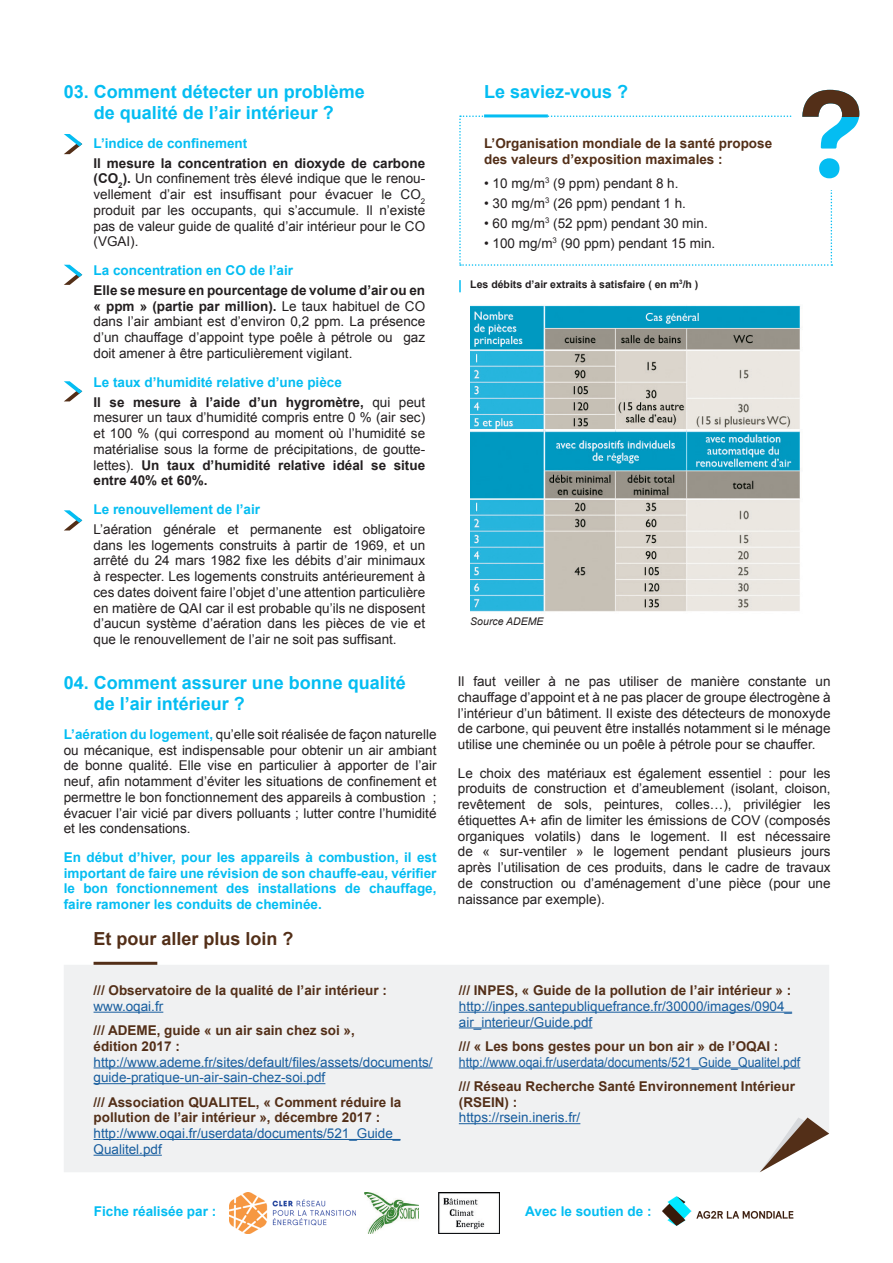
<style>
.page{position:relative;width:893px;height:1263px;background:#fff}
.page>*{position:absolute;margin:0;border:0;box-sizing:border-box;transform-origin:0 0}
.t1{font:700 18px/21px "Arial";color:#04bdf2;text-align:center}
.t2{font:700 18px "Arial";color:#532f18}
.t3{font:13.5px/15.8px "Arial";color:#231f20;text-align:justify}
.t4{font:700 13.5px/15.8px "Arial";color:#532f18}
.t5{font:700 13.5px/15.8px "Arial";color:#04bdf2}
.t6{font:13.5px/15.8px "Arial";color:#175d9e}
.t7{font:13.5px "Arial";color:#175d9e;scale:.91 1}
.t8{font:700 10.5px "Arial";color:#231f20}
.t9{font:italic 10.5px "Arial";color:#231f20}
.s1{font-weight:700}
.s2{color:#231f20}
.s3{font-weight:400;color:#231f20}
.s4{font-weight:700;color:#04bdf2}
</style>
<div class="page">
<div style="left:64px;top:965px;width:765px;height:207px;background:#f0f1f2"></div>
<hr style="left:94px;top:1012px;width:69px;height:1px;background:#175d9e">
<hr style="left:94px;top:1067px;width:339px;height:1px;background:#175d9e">
<hr style="left:94px;top:1083px;width:231px;height:1px;background:#175d9e">
<hr style="left:94px;top:1139px;width:306px;height:1px;background:#175d9e">
<hr style="left:94px;top:1155px;width:68px;height:1px;background:#175d9e">
<hr style="left:459px;top:1012px;width:333px;height:1px;background:#175d9e">
<hr style="left:459px;top:1027px;width:133px;height:1px;background:#175d9e">
<hr style="left:459px;top:1067px;width:341px;height:1px;background:#175d9e">
<hr style="left:459px;top:1123px;width:121px;height:1px;background:#175d9e">
<hr style="left:94px;top:962px;width:63px;height:3px;background:#532f18">
<svg style="left:64px;top:134px;width:18px;height:20px"></svg>
<svg style="left:64px;top:265px;width:18px;height:20px"></svg>
<svg style="left:64px;top:381px;width:18px;height:20px"></svg>
<svg style="left:64px;top:510px;width:18px;height:20px"></svg>
<img style="left:470px;top:305px;width:331px;height:307px">
<svg style="left:459px;top:280px;width:2px;height:12px"></svg>
<svg style="left:459px;top:90px;width:400px;height:176px"></svg>
<svg style="left:760px;top:1117px;width:69px;height:55px"></svg>
<img style="left:230px;top:1192px;width:125px;height:41px">
<img style="left:365px;top:1192px;width:54px;height:41px">
<img style="left:439px;top:1192px;width:60px;height:41px">
<img style="left:662px;top:1196px;width:132px;height:30px">
<h1 class="t1" style="left:64px;top:82px;width:303px">03. Comment détecter un problème de qualité de l’air intérieur ?</h1>
<p class="t5" style="left:94px;top:135px;width:155px">L’indice de confinement</p>
<p class="t3" style="left:94px;top:155px;width:333px"><span class="s1">Il mesure la concentration en dioxyde de carbone (CO</span><sub>2</sub><span class="s1">).</span> Un confinement très élevé indique que le renou&shy;vellement d’air est insuffisant pour évacuer le CO<sub>2 </sub>produit par les occupants, qui s’accumule. Il n’existe pas de valeur guide de qualité d’air intérieur pour le CO (VGAI).</p>
<p class="t5" style="left:94px;top:263px;width:201px">La concentration en CO de l’air</p>
<p class="t3" style="left:94px;top:282px;width:333px"><span class="s1">Elle se mesure en pourcentage de volume d’air ou en « ppm » (partie par million).</span> Le taux habituel de CO dans l’air ambiant est d’environ 0,2 ppm. La présence d’un chauffage d’appoint type poêle à pétrole ou gaz doit amener à être particulièrement vigilant.</p>
<p class="t5" style="left:94px;top:372px;width:333px;line-height:20px">Le taux d’humidité relative d’une pièce<br><span class="s2">Il se mesure à l’aide d’un hygromètre,</span> <span class="s3">qui peut</span></p>
<p class="t3" style="left:94px;top:410px;width:333px">mesurer un taux d’humidité compris entre 0 % (air sec) et 100 % (qui correspond au moment où l’humidité se matérialise sous la forme de précipitations, de goutte&shy;lettes). <span class="s1">Un taux d’humidité relative idéal se situe entre 40% et 60%.</span></p>
<p class="t5" style="left:94px;top:502px;width:168px">Le renouvellement de l’air</p>
<p class="t3" style="left:94px;top:521px;width:333px">L’aération générale et permanente est obligatoire dans les logements construits à partir de 1969, et un arrêté du 24 mars 1982 fixe les débits d’air minimaux à respecter. Les logements construits antérieurement à ces dates doivent faire l’objet d’une attention particulière en matière de QAI car il est probable qu’ils ne disposent d’aucun système d’aération dans les pièces de vie et que le renouvellement de l’air ne soit pas suffisant.</p>
<h1 class="t1" style="left:94px;top:673px;width:314px;text-align:left;text-indent:-30px">04. Comment assurer une bonne qualité de l’air intérieur ?</h1>
<p class="t3" style="left:64px;top:726px;width:374px"><span class="s4">L’aération du logement,</span> qu’elle soit réalisée de façon naturelle ou mécanique, est indispensable pour obtenir un air ambiant de bonne qualité. Elle vise en particulier à apporter de l’air neuf, afin notamment d’éviter les situations de confinement et permettre le bon fonctionnement des appareils à combustion ; évacuer l’air vicié par divers polluants ; lutter contre l’humidité et les condensations.</p>
<p class="t5" style="left:64px;top:850px;width:374px;text-align:justify">En début d’hiver, pour les appareils à combustion, il est important de faire une révision de son chauffe-eau, vérifier le bon fonctionnement des installations de chauffage, faire ramoner les conduits de cheminée.</p>
<h1 class="t2" style="left:94px;top:927px;width:202px">Et pour aller plus loin ?</h1>
<p class="t4" style="left:94px;top:983px;width:295px">/// Observatoire de la qualité de l’air intérieur :</p>
<p class="t6" style="left:94px;top:998px;width:71px">www.oqai.fr</p>
<p class="t4" style="left:94px;top:1023px;width:263px">/// ADEME, guide « un air sain chez soi », édition 2017 :</p>
<p class="t6" style="left:94px;top:1054px;width:341px">http://www.ademe.fr/sites/default/files/assets/documents/ guide-pratique-un-air-sain-chez-soi.pdf</p>
<p class="t4" style="left:94px;top:1094px;width:309px">/// Association QUALITEL, « Comment réduire la pollution de l’air intérieur », décembre 2017 :</p>
<p class="t6" style="left:94px;top:1125px;width:308px">http://www.oqai.fr/userdata/documents/521_Guide_<br>Qualitel.pdf</p>
<h1 class="t1" style="left:484px;top:82px;width:146px">Le saviez-vous ?</h1>
<p class="t4" style="left:484px;top:136px;width:290px">L’Organisation mondiale de la santé propose des valeurs d’exposition maximales :</p>
<p class="t3" style="left:484px;top:175px;width:196px">• 10 mg/m<sup>3</sup> (9 ppm) pendant 8 h.</p>
<p class="t3" style="left:484px;top:195px;width:203px">• 30 mg/m<sup>3</sup> (26 ppm) pendant 1 h.</p>
<p class="t3" style="left:484px;top:215px;width:225px">• 60 mg/m<sup>3</sup> (52 ppm) pendant 30 min.</p>
<p class="t3" style="left:484px;top:235px;width:233px">• 100 mg/m<sup>3</sup> (90 ppm) pendant 15 min.</p>
<p class="t8" style="left:470px;top:277px;width:230px">Les débits d’air extraits à satisfaire ( en m<sup>3</sup>/h )</p>
<p class="t9" style="left:470px;top:615px;width:75px">Source ADEME</p>
<p class="t3" style="left:458px;top:673px;width:374px">Il faut veiller à ne pas utiliser de manière constante un chauffage d’appoint et à ne pas placer de groupe électrogène à l’intérieur d’un bâtiment. Il existe des détecteurs de monoxyde de carbone, qui peuvent être installés notamment si le ménage utilise une cheminée ou un poêle à pétrole pour se chauffer.</p>
<p class="t3" style="left:458px;top:765px;width:374px">Le choix des matériaux est également essentiel : pour les produits de construction et d’ameublement (isolant, cloison, revêtement de sols, peintures, colles…), privilégier les étiquettes A+ afin de limiter les émissions de COV (composés organiques volatils) dans le logement. Il est nécessaire de « sur-ventiler » le logement pendant plusieurs jours après l’utilisation de ces produits, dans le cadre de travaux de construction ou d’aménagement d’une pièce (pour une naissance par exemple).</p>
<p class="t4" style="left:459px;top:983px;width:334px">/// INPES, « Guide de la pollution de l’air intérieur » :</p>
<p class="t6" style="left:459px;top:998px;width:335px">http://inpes.santepubliquefrance.fr/30000/images/0904_ air_interieur/Guide.pdf</p>
<p class="t4" style="left:459px;top:1038px;width:321px">/// « Les bons gestes pour un bon air » de l’OQAI :</p>
<p class="t7" style="left:459px;top:1053px;width:377px">http://www.oqai.fr/userdata/documents/521_Guide_Qualitel.pdf</p>
<p class="t4" style="left:459px;top:1078px;width:338px">/// Réseau Recherche Santé Environnement Intérieur (RSEIN) :</p>
<p class="t6" style="left:459px;top:1110px;width:123px">https://rsein.ineris.fr/</p>
<p class="t5" style="left:94px;top:1204px;width:124px">Fiche réalisée par :</p>
<p class="t5" style="left:525px;top:1204px;width:128px">Avec le soutien de :</p>
</div>
